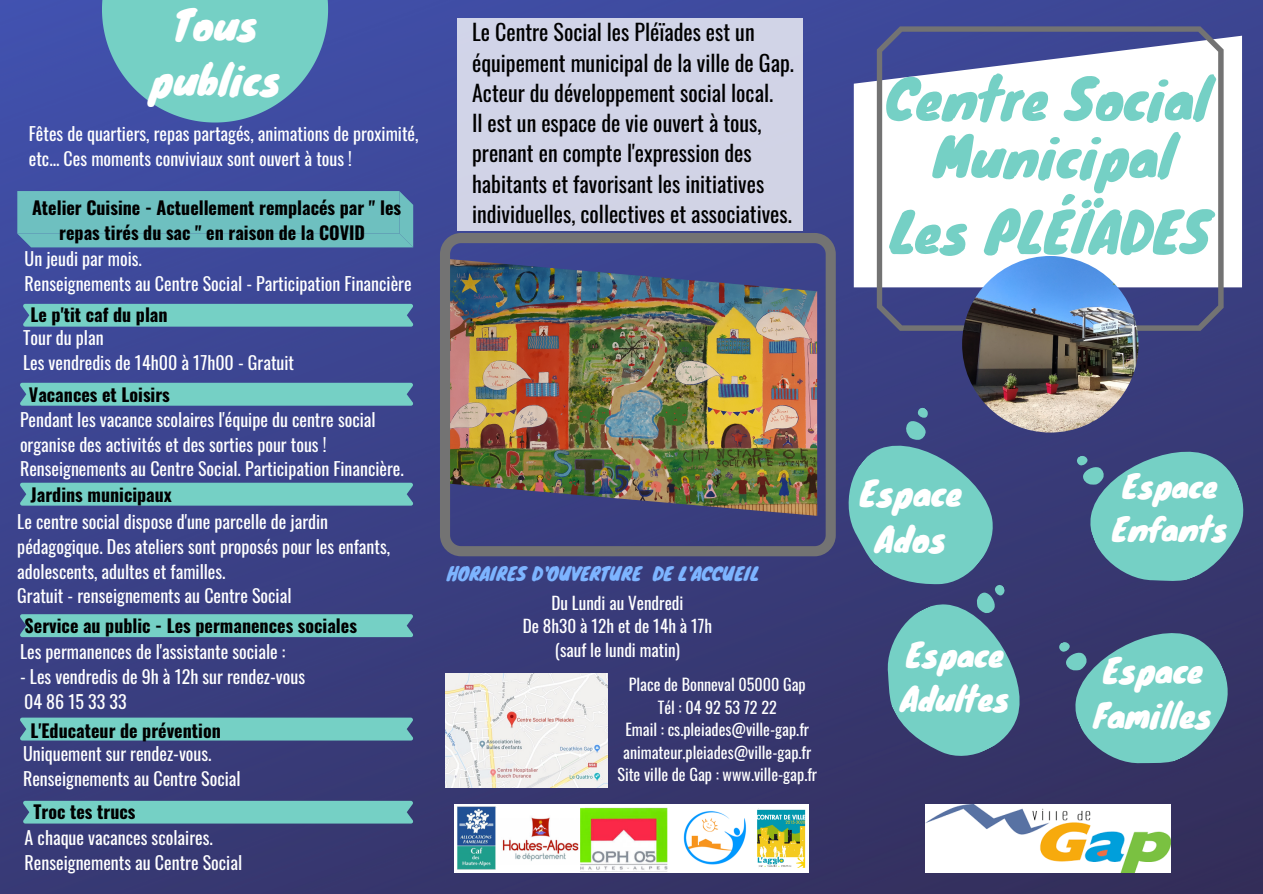
<style>
.page{position:relative;width:1263px;height:894px;background:#fff}
.page>*{position:absolute;margin:0;border:0;box-sizing:border-box;transform-origin:0 0}
.t1{font:54px "Knewave";color:#75d0c5}
.t2{font:39.75px/54.9px "Knewave";color:#fff;text-align:center}
.t3{font:33.3px/46px "Knewave";color:#fff;text-align:center}
.t4{font:32.7px/45.2px "Knewave";color:#fff}
.t5{font:31.8px/44px "Knewave";color:#fff}
.t6{font:31.05px/42.9px "Knewave";color:#fff;text-align:center}
.t7{font:22.05px/30.3px "Oswald";color:#000}
.t8{font:18px/24.8px "Oswald";color:#fff}
.t9{font:700 18px/24.8px "Oswald";color:#000;text-align:center}
.t10{font:18px "Knewave";color:#7db4ff}
.t11{font:17.25px/23.5px "Oswald";color:#fff;text-align:center}
.t12{font:16.05px/22.5px "Oswald";color:#fff;text-align:center}
</style>
<div class="page">
<img style="left:0;top:0;width:1263px;height:893px">
<svg style="left:854px;top:36px;width:388px;height:251px"></svg>
<svg style="left:877px;top:26px;width:347px;height:305px"></svg>
<img style="left:962px;top:256px;width:176px;height:176px;border-radius:50%">
<img style="left:925px;top:803px;width:245px;height:69px">
<img style="left:454px;top:803px;width:355px;height:69px">
<svg style="left:817px;top:404px;width:445px;height:385px;background:#507290"></svg>
<div style="left:458px;top:19px;width:345px;height:211px;background:#d1d3e7"></div>
<img style="left:440px;top:233px;width:396px;height:323px">
<img style="left:446px;top:673px;width:162px;height:114px">
<svg style="left:102px;top:0;width:226px;height:122px;background:#6ab6be"></svg>
<div style="left:23px;top:304px;width:390px;height:22px;background:#75d0c5"></div>
<div style="left:20px;top:382px;width:393px;height:23px;background:#75d0c5"></div>
<div style="left:20px;top:482px;width:393px;height:23px;background:#75d0c5"></div>
<div style="left:20px;top:614px;width:393px;height:23px;background:#75d0c5"></div>
<div style="left:20px;top:717px;width:393px;height:23px;background:#75d0c5"></div>
<div style="left:23px;top:800px;width:390px;height:23px;background:#75d0c5"></div>
<div style="left:17px;top:191px;width:396px;height:56px;background:#6ec0c0"></div>
<h2 class="t2" style="left:150px;top:-4px;width:132px">Tous publics</h2>
<p class="t8" style="left:29px;top:120px;width:391px">Fêtes de quartiers, repas partagés, animations de proximité, etc... Ces moments conviviaux sont ouvert à tous !</p>
<p class="t9" style="left:32px;top:194px;width:371px">Atelier Cuisine - Actuellement remplacés par " les repas tirés du sac " en raison de la COVID</p>
<p class="t8" style="left:25px;top:245px;width:388px">Un jeudi par mois.<br>Renseignements au Centre Social - Participation Financière</p>
<p class="t9" style="left:31px;top:302px;width:139px">Le p'tit caf du plan</p>
<p class="t8" style="left:23px;top:324px;width:273px">Tour du plan<br>Les vendredis de 14h00 à 17h00 - Gratuit</p>
<p class="t9" style="left:29px;top:381px;width:143px">Vacances et Loisirs</p>
<p class="t8" style="left:20px;top:406px;width:385px">Pendant les vacance scolaires l'équipe du centre social organise des activités et des sorties pour tous !<br>Renseignements au Centre Social. Participation Financière.</p>
<p class="t9" style="left:31px;top:482px;width:143px">Jardins municipaux</p>
<p class="t8" style="left:17px;top:508px;width:374px">Le centre social dispose d'une parcelle de jardin pédagogique. Des ateliers sont proposés pour les enfants, adolescents, adultes et familles.<br>Gratuit - renseignements au Centre Social</p>
<p class="t9" style="left:25px;top:612px;width:334px">Service au public - Les permanences sociales</p>
<p class="t8" style="left:20px;top:638px;width:267px">Les permanences de l'assistante sociale :</p>
<p class="t8" style="left:20px;top:663px;width:287px">- Les vendredis de 9h à 12h sur rendez-vous<br>04 86 15 33 33</p>
<p class="t9" style="left:31px;top:717px;width:192px">L'Educateur de prévention</p>
<p class="t8" style="left:23px;top:740px;width:219px">Uniquement sur rendez-vous.<br>Renseignements au Centre Social</p>
<p class="t9" style="left:33px;top:798px;width:104px">Troc tes trucs</p>
<p class="t8" style="left:25px;top:824px;width:219px">A chaque vacances scolaires.<br>Renseignements au Centre Social</p>
<p class="t7" style="left:472px;top:16px;width:323px">Le Centre Social les Pléïades est un équipement municipal de la ville de Gap.<br>Acteur du développement social local.<br>Il est un espace de vie ouvert à tous, prenant en compte l'expression des habitants et favorisant les initiatives individuelles, collectives et associatives.</p>
<p class="t10" style="left:447px;top:559px;width:313px">HORAIRES D'OUVERTURE DE L'ACCUEIL</p>
<p class="t11" style="left:523px;top:590px;width:191px">Du Lundi au Vendredi<br>De 8h30 à 12h et de 14h à 17h (sauf le lundi matin)</p>
<p class="t12" style="left:617px;top:672px;width:201px">Place de Bonneval 05000 Gap<br>Tél : 04 92 53 72 22<br>Email : cs.pleiades@ville-gap.fr animateur.pleiades@ville-gap.fr<br>Site ville de Gap : www.ville-gap.fr</p>
<h1 class="t1" style="left:885px;top:55px;width:326px">Centre Social</h1>
<h1 class="t1" style="left:934px;top:112px;width:242px">Municipal</h1>
<h1 class="t1" style="left:890px;top:188px;width:322px">Les PLÉÏADES</h1>
<h3 class="t3" style="left:860px;top:469px;width:104px">Espace<br>Ados</h3>
<h3 class="t6" style="left:1112px;top:463px;width:118px">Espace<br>Enfants</h3>
<h3 class="t5" style="left:900px;top:631px;width:111px">Espace<br>Adultes</h3>
<h3 class="t4" style="left:1094px;top:646px;width:120px">Espace<br>Familles</h3>
</div>
